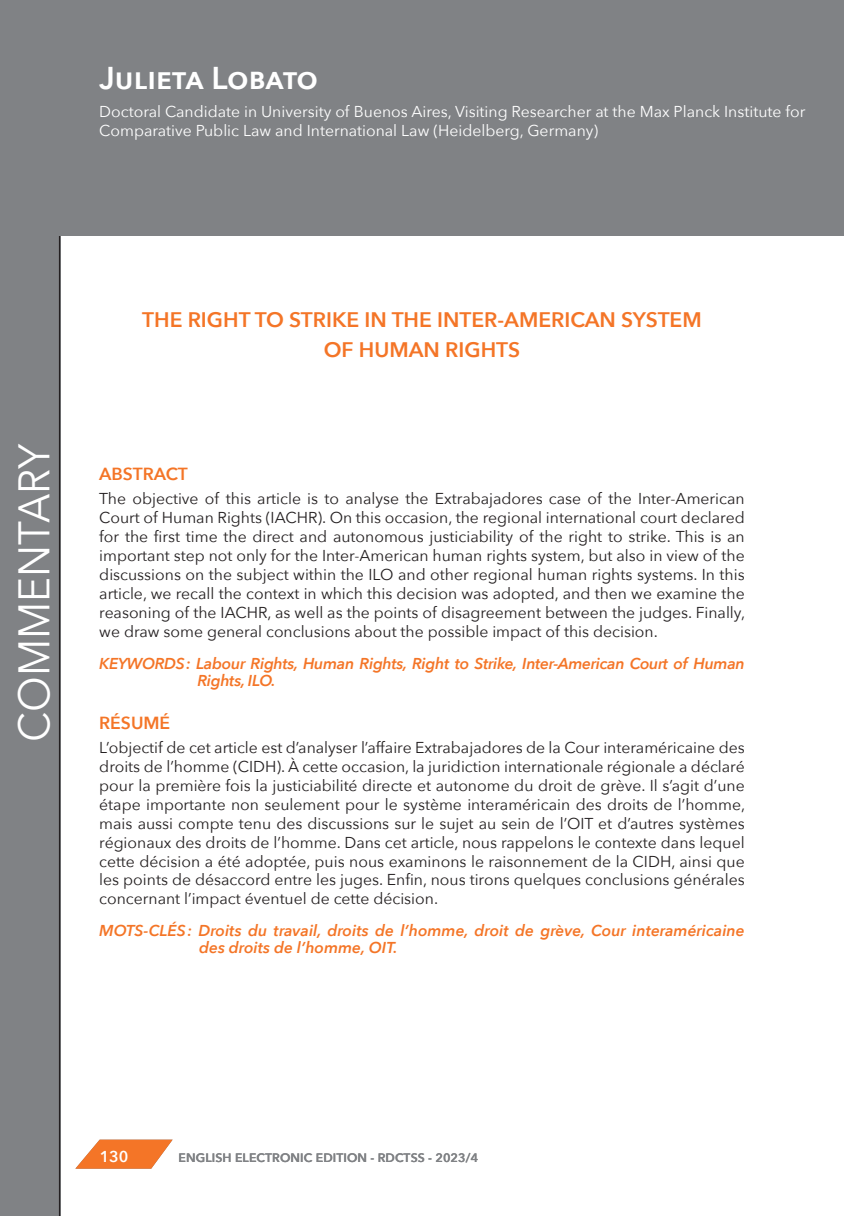
<style>
.page{position:relative;width:844px;height:1216px;background:#fff}
.page>*{position:absolute;margin:0;border:0;box-sizing:border-box;transform-origin:0 0}
.t1{font:44.1px "Avenir Next";color:#fff;scale:.95 1}
.Auteur{font:600 31.5px "Avenir Next";letter-spacing:.005em;color:#fff}
.Titre_article{font:600 21px/29.8px "Avenir Next";color:#f47527;text-align:center}
.titre_resume_abstract{font:600 17.5px "Avenir Next";color:#f47527}
.Texte_resume_abstract{font:15.75px/18.9px "Avenir Next";color:#231f20;text-align:justify}
.motscles{font:italic 600 15.75px/17px "Avenir Next";letter-spacing:-.01em;color:#f47527}
.Titre_affiliation{font:15.75px/18.9px "Avenir Next";color:#fff}
.t2{font:600 15.75px "Avenir Next";color:#fff}
.t3{font:600 12.25px "Avenir Next";letter-spacing:.01em;color:#808285}
</style>
<div class="page">
<div style="left:0;top:0;width:61px;height:1215px;background:#808285"></div>
<hr style="left:59px;top:0;width:1px;height:1215px;background:#231f20">
<svg style="left:76px;top:1139px;width:96px;height:29px"></svg>
<div style="left:1px;top:0;width:842px;height:236px;background:#808285"></div>
<p class="Auteur" style="left:99px;top:51px;width:220px">Julieta Lobato</p>
<p class="Titre_affiliation" style="left:99px;top:102px;width:707px">Doctoral Candidate in University of Buenos Aires, Visiting Researcher at the Max Planck Institute for<br>Comparative Public Law and International Law (Heidelberg, Germany)</p>
<h1 class="t1" style="left:-3px;top:741px;width:315px;rotate:-90deg">COMMENTARY</h1>
<p class="Titre_article" style="left:142px;top:305px;width:561px">THE RIGHT TO STRIKE IN THE INTER-AMERICAN SYSTEM<br>OF HUMAN RIGHTS</p>
<p class="titre_resume_abstract" style="left:99px;top:459px;width:90px">ABSTRACT</p>
<p class="Texte_resume_abstract" style="left:99px;top:488px;width:647px">The objective of this article is to analyse the Extrabajadores case of the Inter-American Court of Human Rights (IACHR). On this occasion, the regional international court declared for the first time the direct and autonomous justiciability of the right to strike. This is an important step not only for the Inter-American human rights system, but also in view of the discussions on the subject within the ILO and other regional human rights systems. In this article, we recall the context in which this decision was adopted, and then we examine the reasoning of the IACHR, as well as the points of disagreement between the judges. Finally, we draw some general conclusions about the possible impact of this decision.</p>
<p class="motscles" style="left:197px;top:654px;width:548px;text-indent:-98px">KEYWORDS: Labour Rights, Human Rights, Right to Strike, Inter-American Court of Human<br>Rights, ILO.</p>
<p class="titre_resume_abstract" style="left:99px;top:708px;width:72px">RÉSUMÉ</p>
<p class="Texte_resume_abstract" style="left:99px;top:737px;width:647px">L’objectif de cet article est d’analyser l’affaire Extrabajadores de la Cour interaméricaine des droits de l’homme (CIDH). À cette occasion, la juridiction internationale régionale a déclaré pour la première fois la justiciabilité directe et autonome du droit de grève. Il s’agit d’une étape importante non seulement pour le système interaméricain des droits de l’homme, mais aussi compte tenu des discussions sur le sujet au sein de l’OIT et d’autres systèmes régionaux des droits de l’homme. Dans cet article, nous rappelons le contexte dans lequel cette décision a été adoptée, puis nous examinons le raisonnement de la CIDH, ainsi que les points de désaccord entre les juges. Enfin, nous tirons quelques conclusions générales concernant l’impact éventuel de cette décision.</p>
<p class="motscles" style="left:199px;top:921px;width:547px;text-indent:-100px">MOTS-CLÉS: Droits du travail, droits de l’homme, droit de grève, Cour interaméricaine des droits de l’homme, OIT.</p>
<p class="t2" style="left:100px;top:1142px;width:30px">130</p>
<p class="t3" style="left:178px;top:1146px;width:301px">ENGLISH ELECTRONIC EDITION - RDCTSS - 2023/4</p>
</div>
